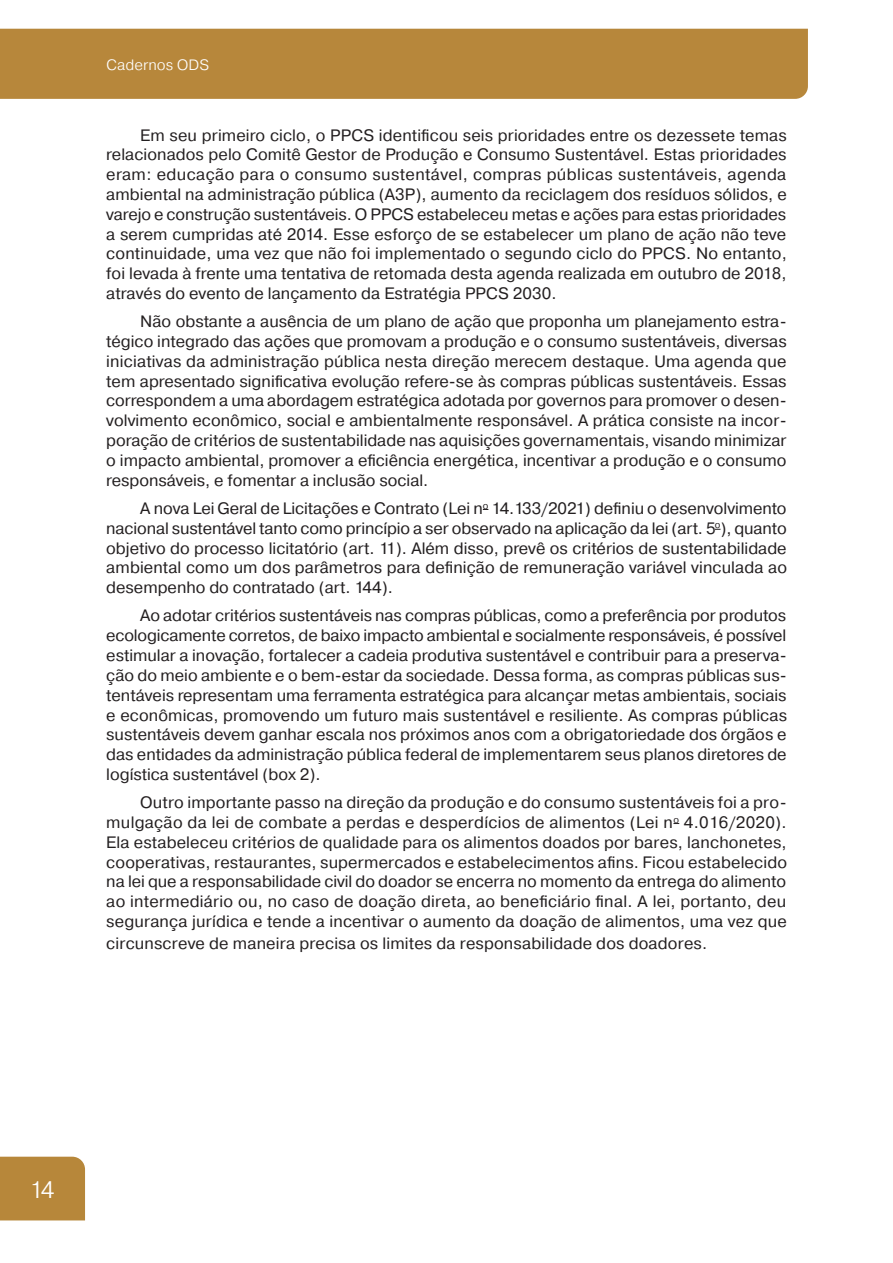
<style>
.page{position:relative;width:893px;height:1263px;background:#fff}
.page>*{position:absolute;margin:0;border:0;box-sizing:border-box;transform-origin:0 0}
.t1{font:300 24px "Pragmatica";color:#fff}
.texto_corrido_COM_recuo{font:16.5px/19.8px "Pragmatica";letter-spacing:.005em;color:#231f20;text-align:justify}
.t2{font:300 15px "Pragmatica";color:#fff}
</style>
<div class="page">
<div style="left:0;top:29px;width:808px;height:70px;background:#b7873b"></div>
<div style="left:0;top:1157px;width:85px;height:63px;background:#b7873a"></div>
<p class="t2" style="left:106px;top:55px;width:104px">Cadernos ODS</p>
<p class="texto_corrido_COM_recuo" style="left:106px;top:125px;width:682px;text-indent:34px">Em seu primeiro ciclo, o PPCS identificou seis prioridades entre os dezessete temas relacionados pelo Comitê Gestor de Produção e Consumo Sustentável. Estas prioridades eram: educação para o consumo sustentável, compras públicas sustentáveis, agenda ambiental na administração pública (A3P), aumento da reciclagem dos resíduos sólidos, e varejo e construção sustentáveis. O PPCS estabeleceu metas e ações para estas prioridades a serem cumpridas até 2014. Esse esforço de se estabelecer um plano de ação não teve continuidade, uma vez que não foi implementado o segundo ciclo do PPCS. No entanto, foi levada à frente uma tentativa de retomada desta agenda realizada em outubro de 2018, através do evento de lançamento da Estratégia PPCS 2030.</p>
<p class="texto_corrido_COM_recuo" style="left:106px;top:312px;width:682px;text-indent:34px">Não obstante a ausência de um plano de ação que proponha um planejamento estra&shy;tégico integrado das ações que promovam a produção e o consumo sustentáveis, diversas iniciativas da administração pública nesta direção merecem destaque. Uma agenda que tem apresentado significativa evolução refere-se às compras públicas sustentáveis. Essas correspondem a uma abordagem estratégica adotada por governos para promover o desen&shy;volvimento econômico, social e ambientalmente responsável. A prática consiste na incor&shy;poração de critérios de sustentabilidade nas aquisições governamentais, visando minimizar o impacto ambiental, promover a eficiência energética, incentivar a produção e o consumo responsáveis, e fomentar a inclusão social.</p>
<p class="texto_corrido_COM_recuo" style="left:106px;top:499px;width:682px;text-indent:34px">A nova Lei Geral de Licitações e Contrato (Lei n<sup>o</sup> 14.133/2021) definiu o desenvolvimento nacional sustentável tanto como princípio a ser observado na aplicação da lei (art. 5<sup>o</sup>), quanto objetivo do processo licitatório (art. 11). Além disso, prevê os critérios de sustentabilidade ambiental como um dos parâmetros para definição de remuneração variável vinculada ao desempenho do contratado (art. 144).</p>
<p class="texto_corrido_COM_recuo" style="left:106px;top:606px;width:682px;text-indent:34px">Ao adotar critérios sustentáveis nas compras públicas, como a preferência por produtos ecologicamente corretos, de baixo impacto ambiental e socialmente responsáveis, é possível estimular a inovação, fortalecer a cadeia produtiva sustentável e contribuir para a preserva&shy;ção do meio ambiente e o bem-estar da sociedade. Dessa forma, as compras públicas sus&shy;tentáveis representam uma ferramenta estratégica para alcançar metas ambientais, sociais e econômicas, promovendo um futuro mais sustentável e resiliente. As compras públicas sustentáveis devem ganhar escala nos próximos anos com a obrigatoriedade dos órgãos e das entidades da administração pública federal de implementarem seus planos diretores de logística sustentável (box 2).</p>
<p class="texto_corrido_COM_recuo" style="left:106px;top:793px;width:682px;text-indent:34px">Outro importante passo na direção da produção e do consumo sustentáveis foi a pro&shy;mulgação da lei de combate a perdas e desperdícios de alimentos (Lei n<sup>o</sup> 4.016/2020).<br>Ela estabeleceu critérios de qualidade para os alimentos doados por bares, lanchonetes, cooperativas, restaurantes, supermercados e estabelecimentos afins. Ficou estabelecido na lei que a responsabilidade civil do doador se encerra no momento da entrega do alimento ao intermediário ou, no caso de doação direta, ao beneficiário final. A lei, portanto, deu segurança jurídica e tende a incentivar o aumento da doação de alimentos, uma vez que</p>
<p class="texto_corrido_COM_recuo" style="left:106px;top:933px;width:602px">circunscreve de maneira precisa os limites da responsabilidade dos doadores.</p>
<h1 class="t1" style="left:29px;top:1174px;width:27px">14</h1>
</div>
